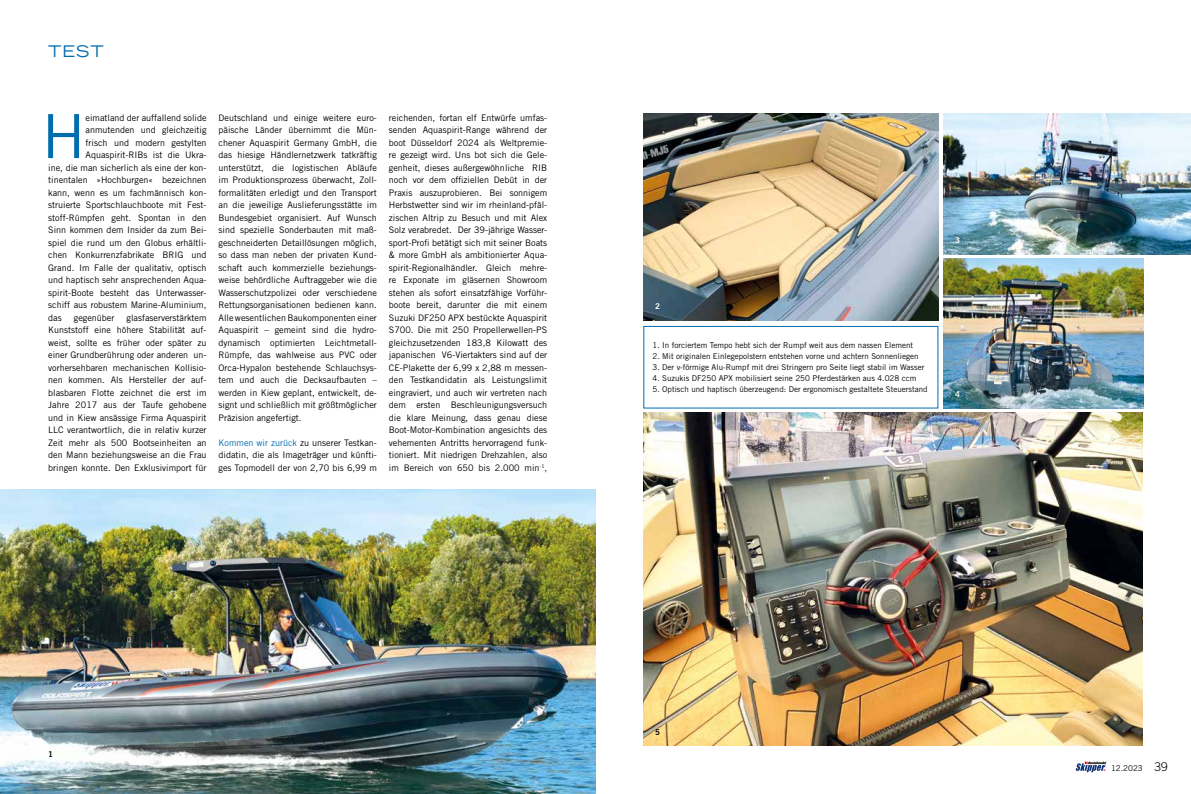
<style>
.page{position:relative;width:1191px;height:794px;background:#fff}
.page>*{position:absolute;margin:0;border:0;box-sizing:border-box;transform-origin:0 0}
.t1{font:60.9px "Trade Gothic LT Std";color:#006dae}
.t2{font:expanded 16px "Trade Gothic LT Std";color:#006dae}
.t3{font:9px/12.5px "Trade Gothic LT Std";color:#000;text-align:justify}
.t4{font:8px "Trade Gothic LT Std";color:#000}
.t5{font:8px "Trade Gothic LT Std Bd 2";color:#fff}
.t6{font:8px "Trade Gothic LT Std Bd 2";color:#000}
.s1{color:#006dae}
.s2{font-weight:300;font-size:12px}
</style>
<div class="page">
<img style="left:643px;top:413px;width:499px;height:333px">
<img style="left:0;top:489px;width:595px;height:305px">
<img style="left:643px;top:113px;width:295px;height:208px">
<img style="left:943px;top:113px;width:248px;height:141px">
<img style="left:943px;top:259px;width:200px;height:149px">
<div style="left:643px;top:326px;width:295px;height:82px;border:1px solid #006dae"></div>
<svg style="left:1075px;top:761px;width:31px;height:11px"></svg>
<h2 class="t2" style="left:48px;top:41px;width:57px">TEST</h2>
<h1 class="t1" style="left:42px;top:100px;width:45px">H</h1>
<p class="t3" style="left:86px;top:111px;width:122px">eimatland der auffallend solide</p>
<p class="t3" style="left:86px;top:123px;width:122px">anmutenden und gleichzeitig</p>
<p class="t3" style="left:86px;top:136px;width:122px">frisch und modern gestylten</p>
<p class="t3" style="left:86px;top:148px;width:122px">Aquaspirit-RIBs ist die Ukra-</p>
<p class="t3" style="left:48px;top:161px;width:160px">ine, die man sicherlich als eine der kon-</p>
<p class="t3" style="left:48px;top:173px;width:160px">tinentalen »Hochburgen« bezeichnen</p>
<p class="t3" style="left:48px;top:186px;width:160px">kann, wenn es um fachmännisch kon-</p>
<p class="t3" style="left:48px;top:198px;width:160px">struierte Sportschlauchboote mit Fest-</p>
<p class="t3" style="left:48px;top:211px;width:160px">stoff-Rümpfen geht. Spontan in den</p>
<p class="t3" style="left:48px;top:223px;width:160px">Sinn kommen dem Insider da zum Bei-</p>
<p class="t3" style="left:48px;top:236px;width:160px">spiel die rund um den Globus erhältli-</p>
<p class="t3" style="left:48px;top:248px;width:160px">chen Konkurrenzfabrikate BRIG und</p>
<p class="t3" style="left:48px;top:261px;width:160px">Grand. Im Falle der qualitativ, optisch</p>
<p class="t3" style="left:48px;top:273px;width:160px">und haptisch sehr ansprechenden Aqua-</p>
<p class="t3" style="left:48px;top:286px;width:160px">spirit-Boote besteht das Unterwasser-</p>
<p class="t3" style="left:48px;top:298px;width:160px">schiff aus robustem Marine-Aluminium,</p>
<p class="t3" style="left:48px;top:311px;width:15px">das</p>
<p class="t3" style="left:74px;top:311px;width:42px">gegenüber</p>
<p class="t3" style="left:48px;top:311px;width:160px;text-indent:78px">glasfaserverstärktem Kunststoff eine höhere Stabilität auf&shy;weist, sollte es früher oder später zu einer Grundberührung oder anderen un&shy;vorhersehbaren mechanischen Kollisio&shy;nen kommen. Als Hersteller der auf&shy;blasbaren Flotte zeichnet die erst im Jahre 2017 aus der Taufe gehobene und in Kiew ansässige Firma Aquaspirit LLC verantwortlich, die in relativ kurzer Zeit mehr als 500 Bootseinheiten an den Mann beziehungsweise an die Frau bringen konnte. Den Exklusivimport für</p>
<p class="t3" style="left:218px;top:111px;width:160px">Deutschland und einige weitere euro&shy;päische Länder übernimmt die Mün&shy;chener Aquaspirit Germany GmbH, die das hiesige Händlernetzwerk tatkräftig unterstützt, die logistischen Abläufe im Produktionsprozess überwacht, Zoll&shy;formalitäten erledigt und den Transport an die jeweilige Auslieferungsstätte im Bundesgebiet organisiert. Auf Wunsch sind spezielle Sonderbauten mit maß&shy;geschneiderten Detaillösungen möglich, so dass man neben der privaten Kund&shy;schaft auch kommerzielle beziehungs&shy;weise behördliche Auftraggeber wie die Wasserschutzpolizei oder verschiedene Rettungsorganisationen bedienen kann.<br>Alle wesentlichen Baukomponenten einer Aquaspirit – gemeint sind die hydro&shy;dynamisch optimierten Leichtmetall-Rümpfe, das wahlweise aus PVC oder Orca-Hypalon bestehende Schlauchsys&shy;tem und auch die Decksaufbauten – werden in Kiew geplant, entwickelt, de&shy;signt und schließlich mit größtmöglicher Präzision angefertigt.</p>
<p class="t3" style="left:218px;top:436px;width:160px"><span class="s1">Kommen wir zurück</span> zu unserer Testkan&shy;didatin, die als Imageträger und künfti&shy;ges Topmodell der von 2,70 bis 6,99 m</p>
<p class="t3" style="left:389px;top:111px;width:160px">reichenden, fortan elf Entwürfe umfas&shy;senden Aquaspirit-Range während der boot Düsseldorf 2024 als Weltpremie&shy;re gezeigt wird. Uns bot sich die Gele&shy;genheit, dieses außergewöhnliche RIB noch vor dem offiziellen Debüt in der Praxis auszuprobieren. Bei sonnigem Herbstwetter sind wir im rheinland-pfäl&shy;zischen Altrip zu Besuch und mit Alex Solz verabredet. Der 39-jährige Wasser&shy;sport-Profi betätigt sich mit seiner Boats &amp; more GmbH als ambitionierter Aqua&shy;spirit-Regionalhändler. Gleich mehre&shy;re Exponate im gläsernen Showroom stehen als sofort einsatzfähige Vorführ&shy;boote bereit, darunter die mit einem Suzuki DF250 APX bestückte Aquaspirit S700. Die mit 250 Propellerwellen-PS gleichzusetzenden 183,8 Kilowatt des japanischen V6-Viertakters sind auf der CE-Plakette der 6,99 x 2,88 m messen&shy;den Testkandidatin als Leistungslimit eingraviert, und auch wir vertreten nach dem ersten Beschleunigungsversuch die klare Meinung, dass genau diese Boot-Motor-Kombination angesichts des vehementen Antritts hervorragend funk&shy;tioniert. Mit niedrigen Drehzahlen, also im Bereich von 650 bis 2.000 min<sup>-1</sup>,</p>
<p class="t6" style="left:48px;top:749px;width:6px">1</p>
<p class="t5" style="left:655px;top:301px;width:6px">2</p>
<p class="t4" style="left:652px;top:340px;width:262px">1. In forciertem Tempo hebt sich der Rumpf weit aus dem nassen Element</p>
<p class="t4" style="left:652px;top:351px;width:267px">2. Mit originalen Einlegepolstern entstehen vorne und achtern Sonnenliegen</p>
<p class="t4" style="left:652px;top:362px;width:273px">3. Der v-förmige Alu-Rumpf mit drei Stringern pro Seite liegt stabil im Wasser</p>
<p class="t4" style="left:652px;top:373px;width:265px">4. Suzukis DF250 APX mobilisiert seine 250 Pferdestärken aus 4.028 ccm</p>
<p class="t4" style="left:652px;top:384px;width:277px">5. Optisch und haptisch überzeugend: Der ergonomisch gestaltete Steuerstand</p>
<p class="t5" style="left:955px;top:235px;width:6px">3</p>
<p class="t5" style="left:955px;top:389px;width:6px">4</p>
<p class="t6" style="left:655px;top:726px;width:6px">5</p>
<p class="t4" style="left:1111px;top:763px;width:58px">12.2023 <span class="s2">39</span></p>
</div>
